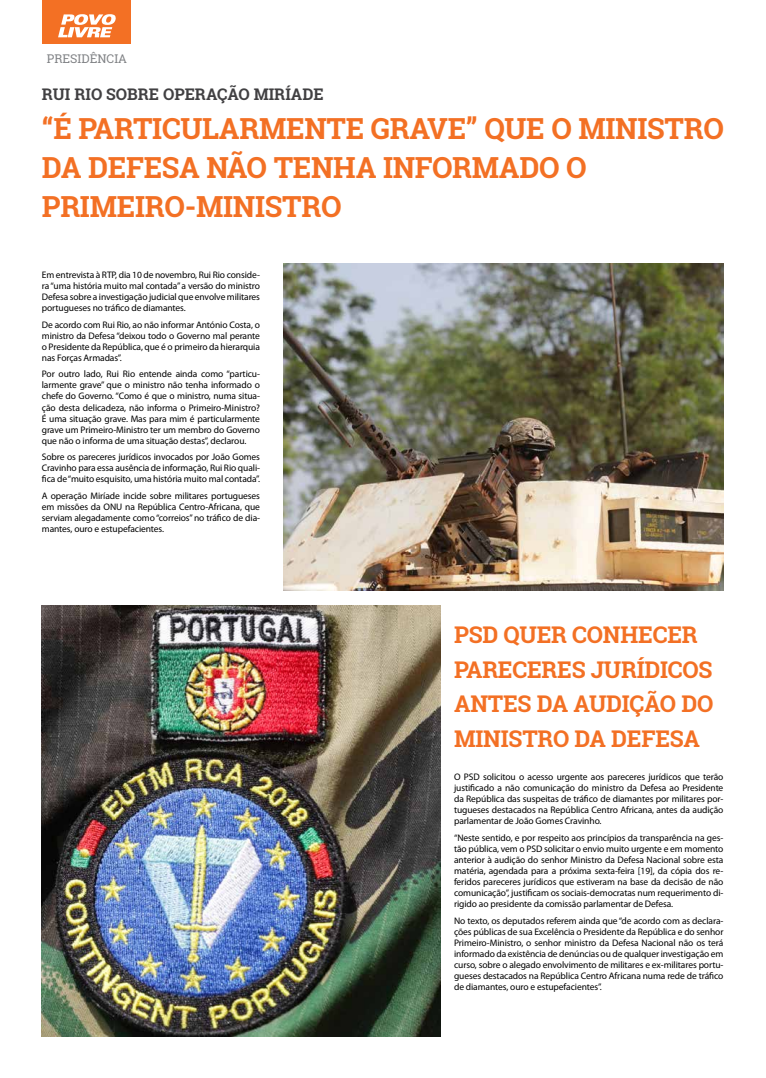
<style>
.page{position:relative;width:766px;height:1078px;background:#fff}
.page>*{position:absolute;margin:0;border:0;box-sizing:border-box;transform-origin:0 0}
.t1{font:700 29px/39px "Roboto Slab";letter-spacing:-.01em;color:#f37024}
.t2{font:700 23px/34.5px "Roboto Slab";letter-spacing:-.01em;color:#f37024}
.t3{font:700 16px "Roboto Slab";color:#414042}
.t4{font:12px "Roboto Slab";color:#808285}
.t5{font:9.5px/11px "Myriad Pro";letter-spacing:-.01em;color:#000;text-align:justify}
</style>
<div class="page">
<div style="left:43px;top:0;width:88px;height:44px;background:#f37024"></div>
<svg style="left:58px;top:14px;width:58px;height:23px"></svg>
<img style="left:283px;top:264px;width:440px;height:326px">
<img style="left:42px;top:605px;width:398px;height:431px">
<p class="t4" style="left:47px;top:51px;width:82px">PRESIDÊNCIA</p>
<h3 class="t3" style="left:42px;top:83px;width:283px">RUI RIO SOBRE OPERAÇÃO MIRÍADE</h3>
<h1 class="t1" style="left:42px;top:108px;width:683px">“É PARTICULARMENTE GRAVE” QUE O MINISTRO<br>DA DEFESA NÃO TENHA INFORMADO O<br>PRIMEIRO-MINISTRO</h1>
<p class="t5" style="left:42px;top:269px;width:220px">Em entrevista à RTP, dia 10 de novembro, Rui Rio conside&shy;ra “uma história muito mal contada” a versão do ministro Defesa sobre a investigação judicial que envolve militares portugueses no tráfico de diamantes.</p>
<p class="t5" style="left:42px;top:319px;width:220px">De acordo com Rui Rio, ao não informar António Costa, o ministro da Defesa “deixou todo o Governo mal perante o Presidente da República, que é o primeiro da hierarquia nas Forças Armadas”.</p>
<p class="t5" style="left:42px;top:368px;width:220px">Por outro lado, Rui Rio entende ainda como “particu&shy;larmente grave” que o ministro não tenha informado o chefe do Governo. “Como é que o ministro, numa situa&shy;ção desta delicadeza, não informa o Primeiro-Ministro?<br>É uma situação grave. Mas para mim é particularmente grave um Primeiro-Ministro ter um membro do Governo que não o informa de uma situação destas”, declarou.</p>
<p class="t5" style="left:42px;top:451px;width:220px">Sobre os pareceres jurídicos invocados por João Gomes Cravinho para essa ausência de informação, Rui Rio quali&shy;fica de “muito esquisito, uma história muito mal contada”.</p>
<p class="t5" style="left:42px;top:490px;width:220px">A operação Miríade incide sobre militares portugueses em missões da ONU na República Centro-Africana, que serviam alegadamente como “correios” no tráfico de dia&shy;mantes, ouro e estupefacientes.</p>
<h2 class="t2" style="left:454px;top:617px;width:260px">PSD QUER CONHECER<br>PARECERES JURÍDICOS<br>ANTES DA AUDIÇÃO DO<br>MINISTRO DA DEFESA</h2>
<p class="t5" style="left:454px;top:771px;width:271px">O PSD solicitou o acesso urgente aos pareceres jurídicos que terão justificado a não comunicação do ministro da Defesa ao Presidente da República das suspeitas de tráfico de diamantes por militares por&shy;tugueses destacados na República Centro Africana, antes da audição parlamentar de João Gomes Cravinho.</p>
<p class="t5" style="left:454px;top:831px;width:271px">“Neste sentido, e por respeito aos princípios da transparência na ges&shy;tão pública, vem o PSD solicitar o envio muito urgente e em momento anterior à audição do senhor Ministro da Defesa Nacional sobre esta matéria, agendada para a próxima sexta-feira [19], da cópia dos re&shy;feridos pareceres jurídicos que estiveram na base da decisão de não comunicação”, justificam os sociais-democratas num requerimento di&shy;rigido ao presidente da comissão parlamentar de Defesa.</p>
<p class="t5" style="left:454px;top:914px;width:271px">No texto, os deputados referem ainda que “de acordo com as declara&shy;ções públicas de sua Excelência o Presidente da República e do senhor Primeiro-Ministro, o senhor ministro da Defesa Nacional não os terá informado da existência de denúncias ou de qualquer investigação em curso, sobre o alegado envolvimento de militares e ex-militares portu&shy;gueses destacados na República Centro Africana numa rede de tráfico de diamantes, ouro e estupefacientes”.</p>
</div>
